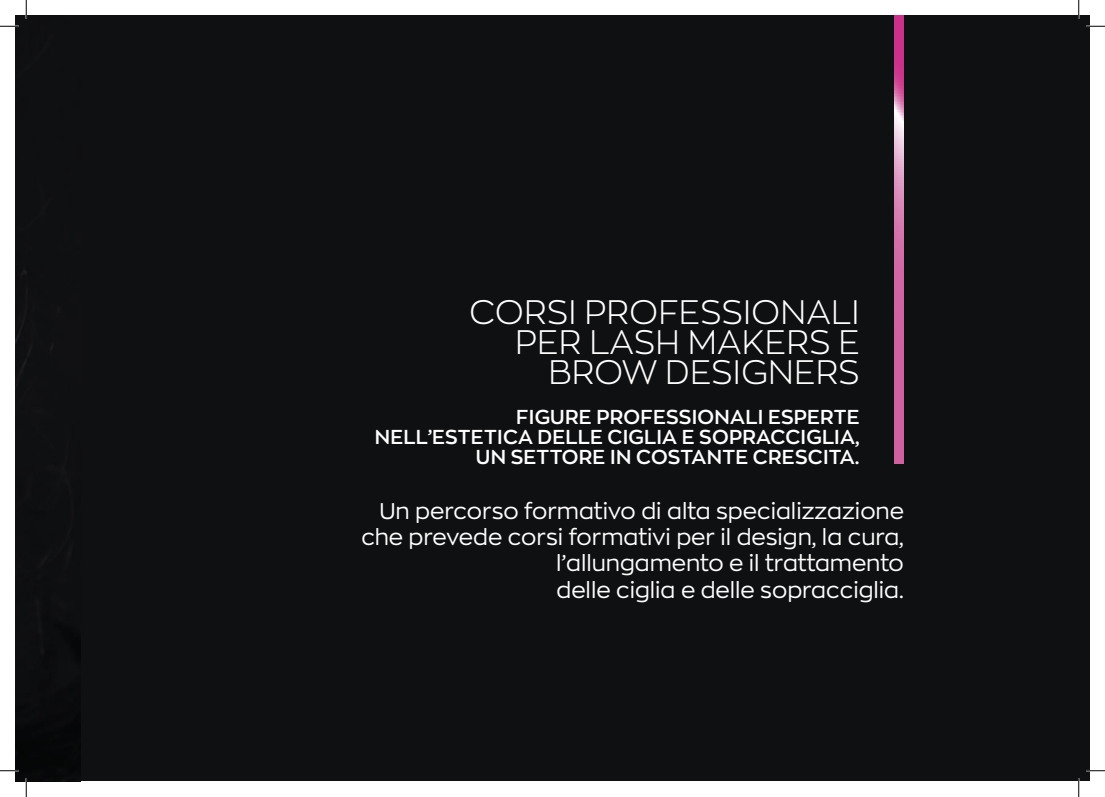
<style>
.page{position:relative;width:1105px;height:797px;background:#fff}
.page>*{position:absolute;margin:0;border:0;box-sizing:border-box;transform-origin:0 0}
.t1{font:300 33.75px/30px "Zona Pro";letter-spacing:.01em;color:#fff;text-align:right}
.t2{font:22.5px/26.2px "Zona Pro";color:#fff;text-align:right}
.t3{font:600 20px/20px "Zona Pro";letter-spacing:.015em;color:#fff;text-align:right}
</style>
<div class="page">
<div style="left:16px;top:16px;width:1073px;height:765px;background:#0f1012"></div>
<img style="left:16px;top:270px;width:65px;height:509px">
<svg style="left:894px;top:16px;width:10px;height:448px;background:#d571ab"></svg>
<svg style="left:0;top:25px;width:19px;height:2px"></svg>
<svg style="left:1086px;top:25px;width:19px;height:2px"></svg>
<svg style="left:0;top:770px;width:19px;height:1px"></svg>
<svg style="left:1086px;top:770px;width:19px;height:1px"></svg>
<svg style="left:25px;top:0;width:2px;height:19px"></svg>
<svg style="left:25px;top:778px;width:2px;height:19px"></svg>
<svg style="left:1078px;top:0;width:1px;height:19px"></svg>
<svg style="left:1078px;top:778px;width:1px;height:19px"></svg>
<h1 class="t1" style="left:469px;top:295px;width:392px">CORSI PROFESSIONALI<br>PER LASH MAKERS E<br>BROW DESIGNERS</h1>
<p class="t3" style="left:375px;top:406px;width:486px">FIGURE PROFESSIONALI ESPERTE<br>NELL’ESTETICA DELLE CIGLIA E SOPRACCIGLIA,<br>UN SETTORE IN COSTANTE CRESCITA.</p>
<p class="t2" style="left:361px;top:497px;width:544px">Un percorso formativo di alta specializzazione che prevede corsi formativi per il design, la cura, l’allungamento e il trattamento<br>delle ciglia e delle sopracciglia.</p>
</div>
